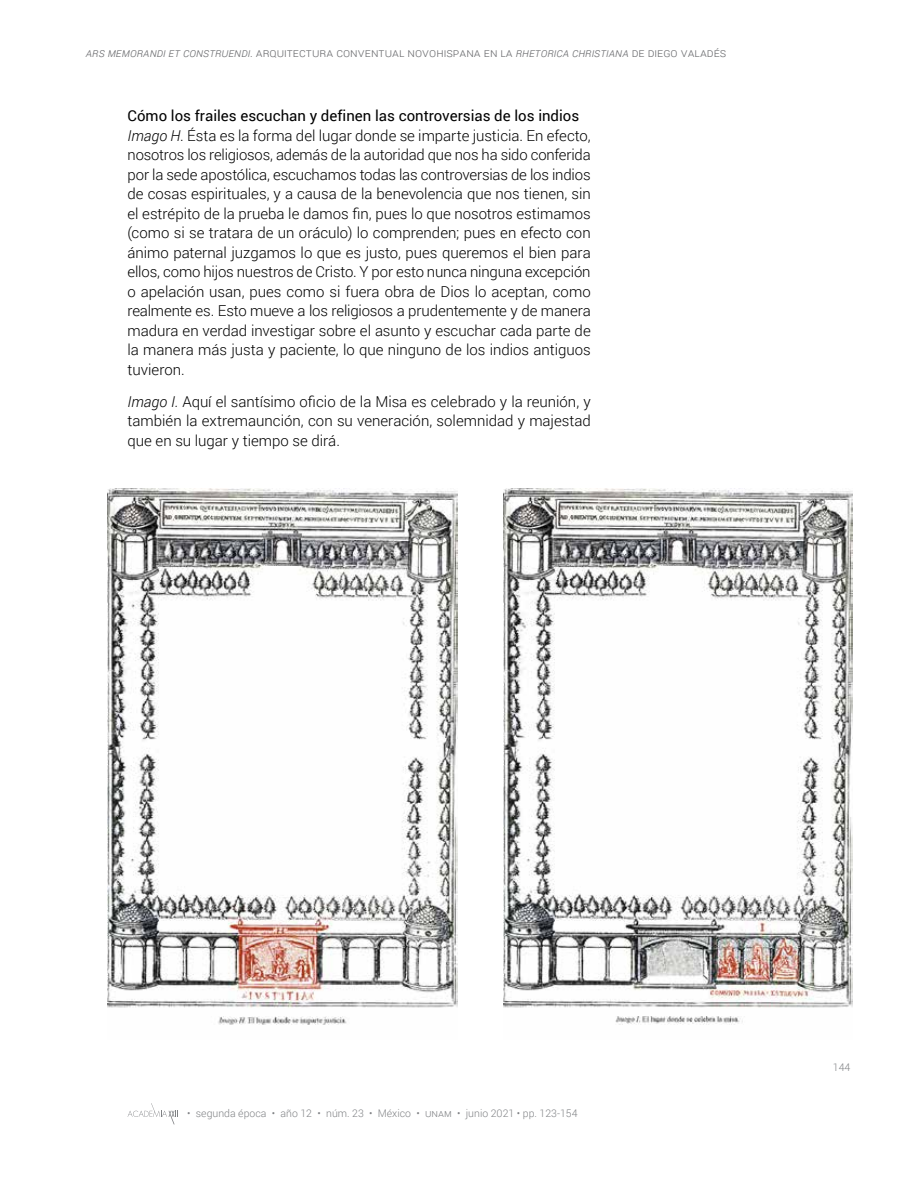
<style>
.page{position:relative;width:918px;height:1188px;background:#fff}
.page>*{position:absolute;margin:0;border:0;box-sizing:border-box;transform-origin:0 0}
.t1{font:300 15px/19.5px "Roboto";letter-spacing:-.005em;color:#000}
.t2{font:300 12px "Roboto";color:#6d6e71}
.t3{font:300 10.5px "Roboto";color:#808285}
.s1{font-style:italic}
.s2{font-weight:400}
</style>
<div class="page">
<svg style="left:128px;top:1103px;width:50px;height:21px"></svg>
<img style="left:108px;top:489px;width:349px;height:536px">
<img style="left:503px;top:489px;width:350px;height:536px">
<p class="t2" style="left:86px;top:45px;width:642px"><span class="s1">Ars memorandi et construendi.</span> Arquitectura conventual novohispana en la <span class="s1">Rhetorica Christiana</span> de Diego Valadés</p>
<p class="t1" style="left:128px;top:106px;width:465px"><span class="s2">Cómo los frailes escuchan y definen las controversias de los indios </span><span class="s1">Imago H</span>. Ésta es la forma del lugar donde se imparte justicia. En efecto, nosotros los religiosos, además de la autoridad que nos ha sido conferida por la sede apostólica, escuchamos todas las controversias de los indios de cosas espirituales, y a causa de la benevolencia que nos tienen, sin el estrépito de la prueba le damos fin, pues lo que nosotros estimamos (como si se tratara de un oráculo) lo comprenden; pues en efecto con ánimo paternal juzgamos lo que es justo, pues queremos el bien para ellos, como hijos nuestros de Cristo. Y por esto nunca ninguna excepción o apelación usan, pues como si fuera obra de Dios lo aceptan, como realmente es. Esto mueve a los religiosos a prudentemente y de manera madura en verdad investigar sobre el asunto y escuchar cada parte de la manera más justa y paciente, lo que ninguno de los indios antiguos tuvieron.</p>
<p class="t1" style="left:128px;top:391px;width:465px;text-align:justify"><span class="s1">Imago I.</span> Aquí el santísimo oficio de la Misa es celebrado y la reunión, y también la extremaunción, con su veneración, solemnidad y majestad que en su lugar y tiempo se dirá.</p>
<p class="t3" style="left:187px;top:1106px;width:392px">• segunda época • año 12 • núm. 23 • México • unam • junio 2021 • pp. 123-154</p>
<p class="t3" style="left:833px;top:1060px;width:19px">144</p>
</div>
